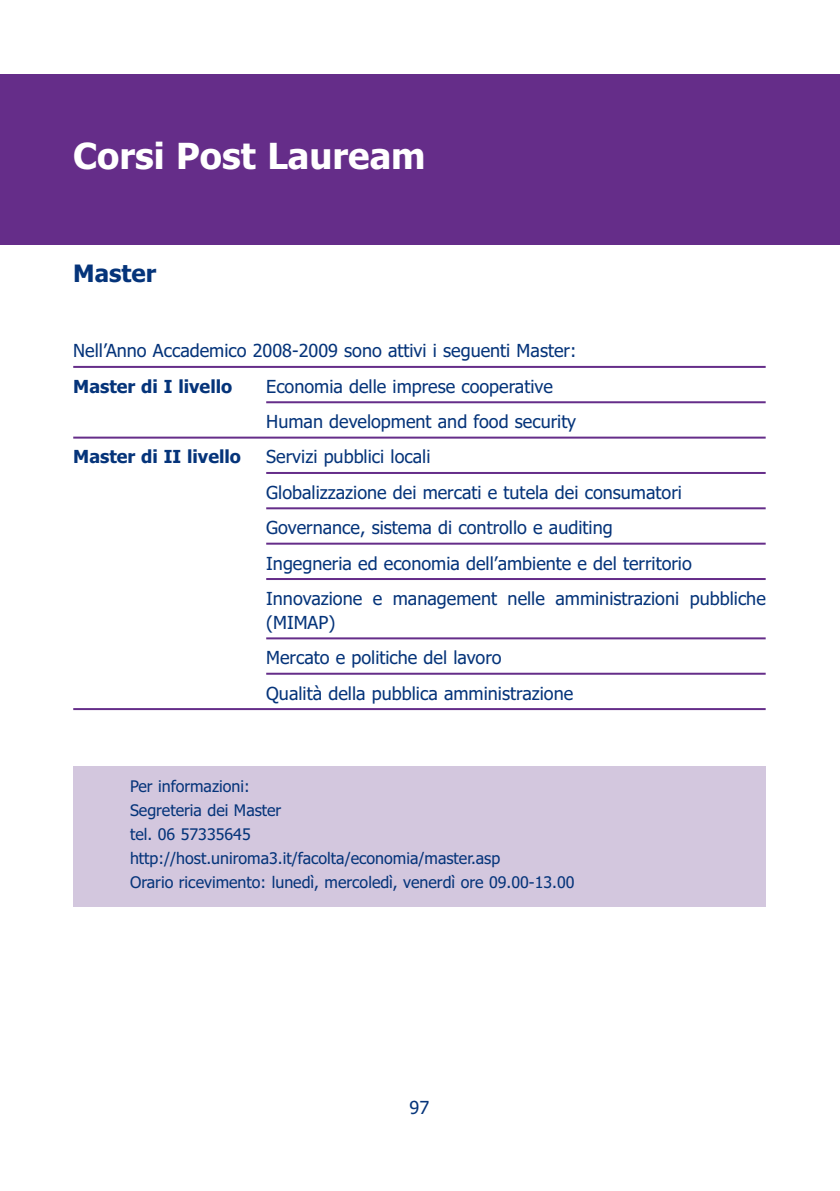
<style>
.page{position:relative;width:840px;height:1191px;background:#fff}
.page>*{position:absolute;margin:0;border:0;box-sizing:border-box;transform-origin:0 0}
.t1{font:700 36px "Tahoma";color:#fff}
.t2{font:700 24px "Tahoma";color:#05347a}
.t3{font:18px/35.4px "Tahoma";color:#05347a}
.t4{font:700 18px "Tahoma";color:#05347a}
.t5{font:16px/24px "Tahoma";color:#05347a}
</style>
<div class="page">
<hr style="left:73px;top:366px;width:692px;height:2px;background:#652d89">
<hr style="left:266px;top:401px;width:499px;height:2px;background:#652d89">
<hr style="left:73px;top:436px;width:692px;height:2px;background:#652d89">
<hr style="left:266px;top:472px;width:499px;height:2px;background:#652d89">
<hr style="left:266px;top:507px;width:499px;height:2px;background:#652d89">
<hr style="left:266px;top:542px;width:499px;height:2px;background:#652d89">
<hr style="left:266px;top:578px;width:499px;height:2px;background:#652d89">
<hr style="left:266px;top:637px;width:499px;height:2px;background:#652d89">
<hr style="left:266px;top:672px;width:499px;height:2px;background:#652d89">
<hr style="left:73px;top:708px;width:692px;height:2px;background:#652d89">
<div style="left:0;top:74px;width:839px;height:170px;background:#652d89"></div>
<div style="left:73px;top:766px;width:692px;height:140px;background:#d3c7de"></div>
<h1 class="t1" style="left:73px;top:142px;width:353px">Corsi Post Lauream</h1>
<h2 class="t2" style="left:73px;top:264px;width:84px">Master</h2>
<p class="t3" style="left:73px;top:335px;width:504px">Nell’Anno Accademico 2008-2009 sono attivi i seguenti Master:</p>
<p class="t4" style="left:73px;top:379px;width:160px">Master di I livello</p>
<p class="t3" style="left:266px;top:370px;width:311px">Economia delle imprese cooperative<br>Human development and food security</p>
<p class="t4" style="left:73px;top:450px;width:169px">Master di II livello</p>
<p class="t3" style="left:266px;top:441px;width:501px">Servizi pubblici locali<br>Globalizzazione dei mercati e tutela dei consumatori Governance, sistema di controllo e auditing<br>Ingegneria ed economia dell’ambiente e del territorio Innovazione e management nelle amministrazioni pubbliche</p>
<p class="t3" style="left:266px;top:606px;width:308px">(MIMAP)<br>Mercato e politiche del lavoro<br>Qualità della pubblica amministrazione</p>
<p class="t5" style="left:130px;top:775px;width:446px">Per informazioni:<br>Segreteria dei Master<br>tel. 06 57335645 http://host.uniroma3.it/facolta/economia/master.asp<br>Orario ricevimento: lunedì, mercoledì, venerdì ore 09.00-13.00</p>
<p class="t3" style="left:409px;top:1091px;width:21px">97</p>
</div>
